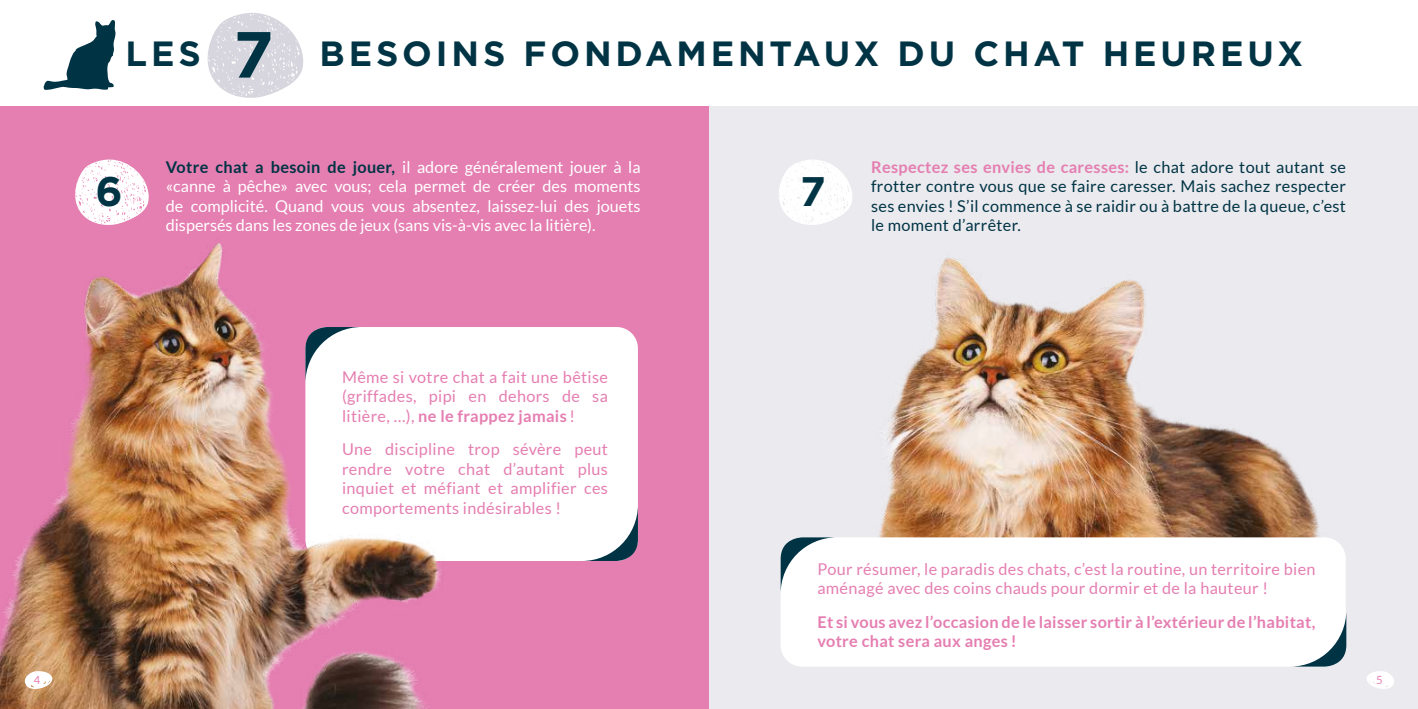
<style>
.page{position:relative;width:1418px;height:709px;background:#fff}
.page>*{position:absolute;margin:0;border:0;box-sizing:border-box;transform-origin:0 0}
.t1{font:700 65px "Gotham";color:#003445}
.t2{font:700 41.25px "Gotham";color:#003445}
.t3{font:700 35px "Gotham";letter-spacing:.11em;color:#003445}
.t4{font:16.25px/19.5px "Lato";letter-spacing:.02em;color:#e57eb1;text-align:justify}
.t5{font:16.25px/19.5px "Lato";color:#fff;text-align:justify}
.t6{font:16.25px/19.5px "Lato";letter-spacing:.02em;color:#003445;text-align:justify}
.t7{font:700 16.25px/19.5px "Lato";letter-spacing:.02em;color:#e57eb1}
.t8{font:11.25px "Lato";color:#e57eb1}
.s1{font-weight:700;color:#003445}
.s2{font-weight:700}
.s3{font-weight:700;color:#e57eb1}
</style>
<div class="page">
<div style="left:709px;top:106px;width:708px;height:603px;background:#ebeaee"></div>
<div style="left:0;top:106px;width:709px;height:603px;background:#e57eb1"></div>
<img style="left:879px;top:257px;width:440px;height:280px">
<svg style="left:75px;top:159px;width:74px;height:66px"></svg>
<svg style="left:779px;top:160px;width:73px;height:65px"></svg>
<svg style="left:207px;top:13px;width:96px;height:85px"></svg>
<svg style="left:43px;top:20px;width:73px;height:70px"></svg>
<div style="left:780px;top:537px;width:565px;height:129px;background:#fff;border-radius:21px"></div>
<div style="left:305px;top:327px;width:333px;height:234px;background:#fff;border-radius:21px"></div>
<svg style="left:584px;top:505px;width:54px;height:56px"></svg>
<svg style="left:780px;top:537px;width:56px;height:57px"></svg>
<svg style="left:1299px;top:610px;width:47px;height:56px"></svg>
<img style="left:0;top:243px;width:444px;height:466px">
<svg style="left:25px;top:670px;width:27px;height:22px"></svg>
<svg style="left:1367px;top:671px;width:27px;height:18px"></svg>
<h1 class="t1" style="left:233px;top:17px;width:42px">7</h1>
<h3 class="t3" style="left:126px;top:33px;width:77px">LES</h3>
<h3 class="t3" style="left:319px;top:33px;width:985px">BESOINS FONDAMENTAUX DU CHAT HEUREUX</h3>
<h2 class="t2" style="left:96px;top:168px;width:29px">6</h2>
<p class="t5" style="left:166px;top:157px;width:476px"><span class="s1">Votre chat a besoin de jouer,</span> il adore généralement jouer à la «canne à pêche» avec vous; cela permet de créer des moments de complicité. Quand vous vous absentez, laissez-lui des jouets dispersés dans les zones de jeux (sans vis-à-vis avec la litière).</p>
<p class="t4" style="left:342px;top:367px;width:267px">Même si votre chat a fait une bêtise (griffades, pipi en dehors de sa litière, …), <span class="s2">ne le frappez jamais</span> !</p>
<p class="t4" style="left:342px;top:439px;width:267px">Une discipline trop sévère peut rendre votre chat d’autant plus inquiet et méfiant et amplifier ces comportements indésirables !</p>
<h2 class="t2" style="left:800px;top:168px;width:27px">7</h2>
<p class="t6" style="left:871px;top:157px;width:476px"><span class="s3">Respectez ses envies de caresses:</span> le chat adore tout autant se frotter contre vous que se faire caresser. Mais sachez respecter ses envies ! S’il commence à se raidir ou à battre de la queue, c’est le moment d’arrêter.</p>
<p class="t4" style="left:817px;top:559px;width:499px">Pour résumer, le paradis des chats, c’est la routine, un territoire bien aménagé avec des coins chauds pour dormir et de la hauteur !</p>
<p class="t7" style="left:817px;top:612px;width:499px">Et si vous avez l’occasion de le laisser sortir à l’extérieur de l’habitat, votre chat sera aux anges !</p>
<p class="t8" style="left:34px;top:673px;width:8px">4</p>
<p class="t8" style="left:1376px;top:673px;width:8px">5</p>
</div>
